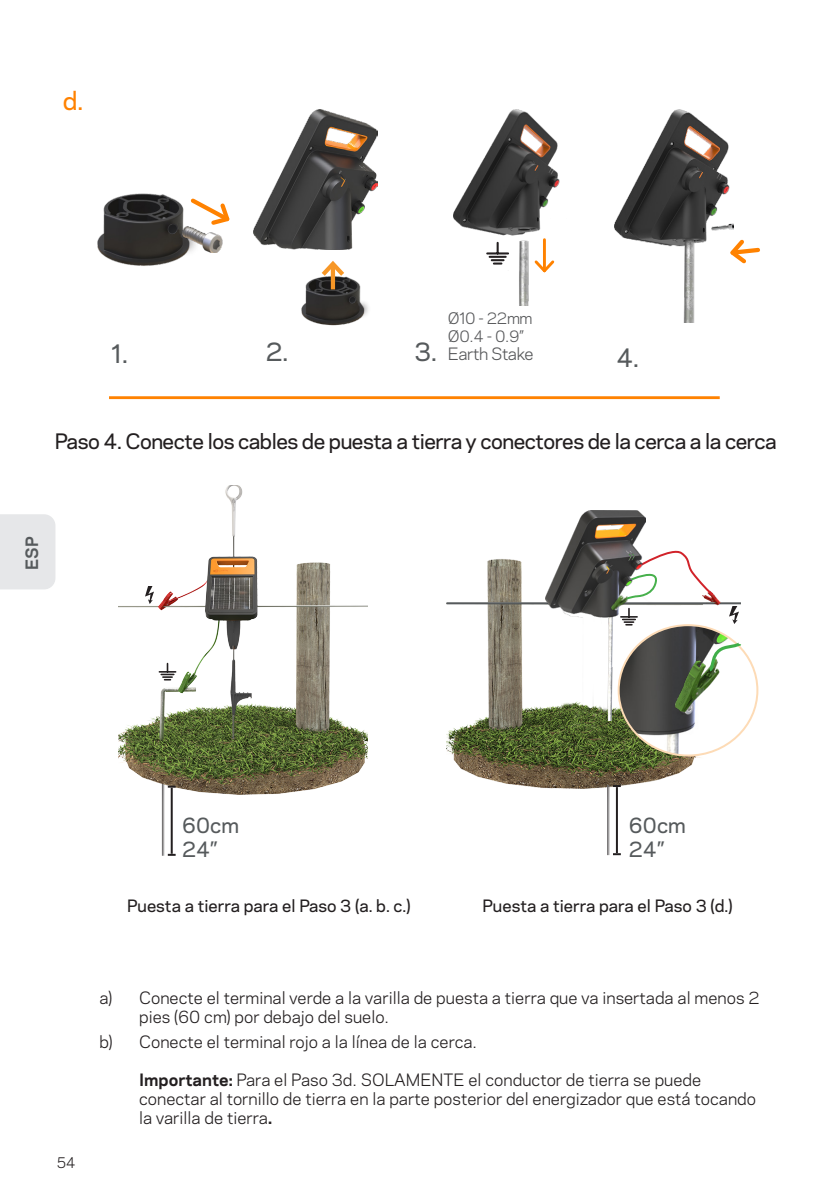
<style>
.page{position:relative;width:840px;height:1191px;background:#fff}
.page>*{position:absolute;margin:0;border:0;box-sizing:border-box;transform-origin:0 0}
.Head_3{font:500 24px "Galaxie Polaris";color:#565a5c}
.Head_3-2{font:500 24px "Galaxie Polaris";color:#ff8200}
.Head_2{font:500 20px "Galaxie Polaris";letter-spacing:-.025em;color:#231f20}
.Head_3-3{font:500 20px/24px "Galaxie Polaris";color:#565a5c}
.t1{font:16px/19.2px "Galaxie Polaris";color:#231f20}
.Pic_Text{font:500 16px "Galaxie Polaris";color:#231f20}
.Head_3-4{font:16px "Galaxie Polaris";letter-spacing:-.025em;color:#57585a}
.t2{font:700 16px "Galaxie Polaris";color:#565a5c}
.Head_3-5{font:15px "Galaxie Polaris";letter-spacing:-.025em;color:#57585a}
.t3{font:14px "Galaxie Polaris";color:#231f20}
.s1{font-weight:700}
</style>
<div class="page">
<hr style="left:109px;top:396px;width:610px;height:3px;background:#ff8200">
<img style="left:97px;top:193px;width:86px;height:73px">
<div style="left:170px;top:227px;width:30px;height:29px;background:#231f20;opacity:.75"></div>
<img style="left:182px;top:236px;width:41px;height:17px">
<img style="left:301px;top:278px;width:59px;height:47px">
<div style="left:351px;top:298px;width:20px;height:21px;background:#231f20;opacity:.75"></div>
<img style="left:253px;top:109px;width:124px;height:141px">
<svg style="left:150px;top:195px;width:80px;height:41px"></svg>
<svg style="left:317px;top:261px;width:54px;height:43px"></svg>
<img style="left:453px;top:109px;width:107px;height:197px">
<hr style="left:487px;top:252px;width:21px;height:2px;background:#231f20">
<svg style="left:489px;top:243px;width:16px;height:21px"></svg>
<hr style="left:542px;top:240px;width:3px;height:31px;background:#ff8200">
<svg style="left:531px;top:258px;width:25px;height:17px"></svg>
<img style="left:614px;top:109px;width:119px;height:213px">
<svg style="left:726px;top:236px;width:34px;height:31px"></svg>
<img style="left:446px;top:559px;width:256px;height:230px">
<hr style="left:446px;top:602px;width:294px;height:2px;background:#565a5c">
<img style="left:700px;top:594px;width:21px;height:15px">
<svg style="left:644px;top:550px;width:70px;height:51px"></svg>
<img style="left:545px;top:510px;width:99px;height:210px">
<div style="left:588px;top:769px;width:39px;height:86px;background:#231f20;opacity:.6"></div>
<hr style="left:615px;top:787px;width:2px;height:66px;background:#231f20">
<svg style="left:612px;top:785px;width:8px;height:2px"></svg>
<svg style="left:612px;top:853px;width:8px;height:2px"></svg>
<img style="left:729px;top:606px;width:8px;height:17px">
<svg style="left:620px;top:608px;width:16px;height:17px"></svg>
<img style="left:618px;top:625px;width:139px;height:130px">
<img style="left:667px;top:649px;width:56px;height:75px">
<svg style="left:700px;top:641px;width:42px;height:48px"></svg>
<img style="left:607px;top:590px;width:24px;height:28px">
<div style="left:144px;top:767px;width:38px;height:89px;background:#231f20;opacity:.6"></div>
<img style="left:119px;top:485px;width:248px;height:309px">
<img style="left:145px;top:586px;width:9px;height:17px">
<svg style="left:159px;top:663px;width:16px;height:17px"></svg>
<div style="left:214px;top:699px;width:36px;height:40px;background:#231f20;opacity:.6"></div>
<hr style="left:171px;top:787px;width:2px;height:66px;background:#231f20">
<svg style="left:168px;top:785px;width:7px;height:2px"></svg>
<svg style="left:168px;top:854px;width:7px;height:2px"></svg>
<div style="left:0;top:514px;width:55px;height:75px;background:#e6e7e9"></div>
<p class="Head_3-2" style="left:63px;top:83px;width:22px">d.</p>
<p class="Head_3" style="left:111px;top:336px;width:18px">1.</p>
<p class="Head_3" style="left:265px;top:334px;width:24px">2.</p>
<p class="Head_3-5" style="left:447px;top:307px;width:86px">Ø10 - 22mm</p>
<p class="Head_3-5" style="left:447px;top:325px;width:77px">Ø0.4 - 0.9’’</p>
<p class="Head_3" style="left:414px;top:334px;width:24px">3.</p>
<p class="Head_3-4" style="left:447px;top:341px;width:87px">Earth Stake</p>
<p class="Head_3" style="left:616px;top:340px;width:24px">4.</p>
<p class="Head_2" style="left:55px;top:426px;width:723px">Paso 4. Conecte los cables de puesta a tierra y conectores de la cerca a la cerca</p>
<p class="t2" style="left:20px;top:570px;width:35px;rotate:-90deg">ESP</p>
<p class="Head_3-3" style="left:182px;top:811px;width:58px">60cm<br>24”</p>
<p class="Head_3-3" style="left:628px;top:811px;width:58px">60cm<br>24”</p>
<p class="Pic_Text" style="left:127px;top:894px;width:285px">Puesta a tierra para el Paso 3 (a. b. c.)</p>
<p class="Pic_Text" style="left:482px;top:894px;width:251px">Puesta a tierra para el Paso 3 (d.)</p>
<p class="t3" style="left:57px;top:1152px;width:20px">54</p>
<p class="t1" style="left:139px;top:986px;width:621px;text-indent:-40px">a) Conecte el terminal verde a la varilla de puesta a tierra que va insertada al menos 2 pies (60 cm) por debajo del suelo.</p>
<p class="t1" style="left:99px;top:1031px;width:379px">b) Conecte el terminal rojo a la línea de la cerca.</p>
<p class="t1" style="left:139px;top:1069px;width:618px"><span class="s1">Importante:</span> Para el Paso 3d. SOLAMENTE el conductor de tierra se puede conectar al tornillo de tierra en la parte posterior del energizador que está tocando la varilla de tierra<span class="s1">.</span></p>
</div>
